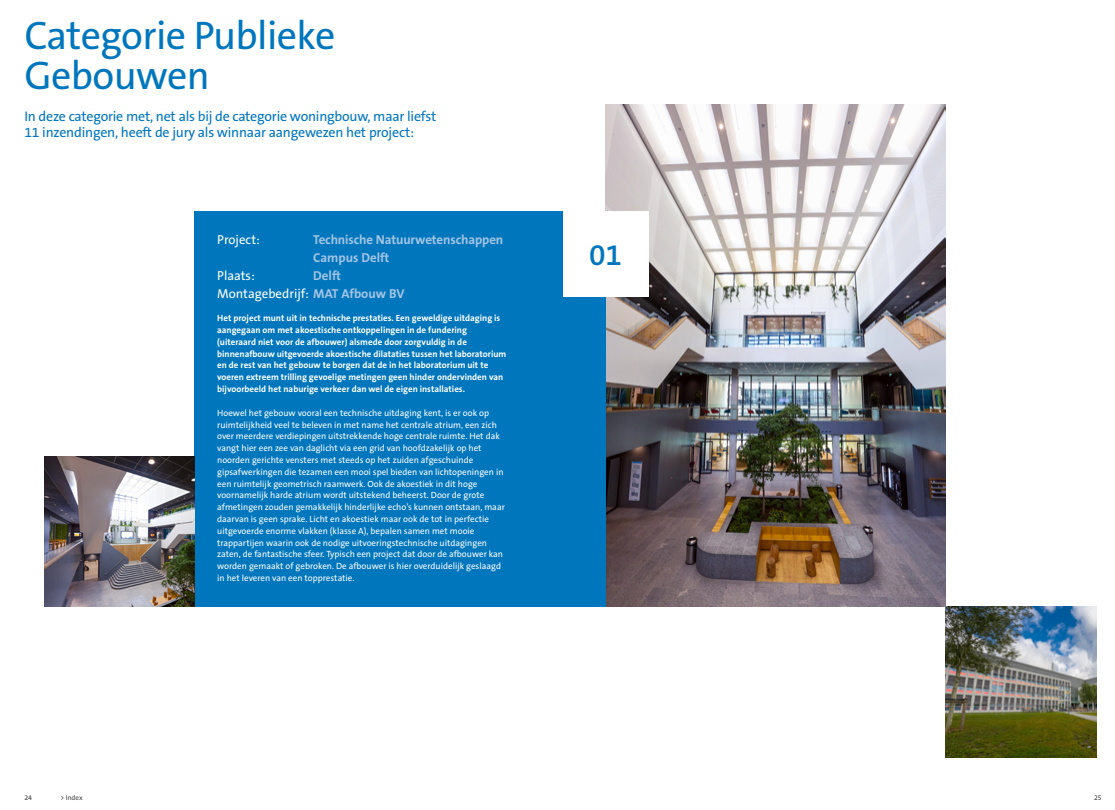
<style>
.page{position:relative;width:1115px;height:810px;background:#fff}
.page>*{position:absolute;margin:0;border:0;box-sizing:border-box;transform-origin:0 0}
.t1{font:40px/40px "The Sans B5 Plain";letter-spacing:-.015em;color:#0076bd}
.t2{font:600 30px "The Sans B6";color:#0076bd}
.t3{font:14px/16px "The Sans B5 Plain";letter-spacing:-.015em;color:#0076bd}
.t4{font:700 13px/17.8px "The Sans B7";letter-spacing:-.01em;color:#a4c4e4}
.t5{font:13px "The Sans B5 Plain";color:#fff}
.t6{font:9px/11.8px "The Sans B5 Plain";color:#fff}
.t7{font:700 9px/11.8px "The Sans B7";color:#fff}
.t8{font:7px "The Sans B5 Plain";color:#3e3d40}
.s1{font-family:"The Sans B7";font-weight:700;color:#a4c4e4}
</style>
<div class="page">
<img style="left:606px;top:105px;width:340px;height:501px">
<div style="left:194px;top:211px;width:412px;height:395px;background:#0076bd"></div>
<img style="left:44px;top:456px;width:150px;height:150px">
<img style="left:946px;top:606px;width:150px;height:151px">
<div style="left:563px;top:211px;width:85px;height:85px;background:#fff"></div>
<h1 class="t1" style="left:24px;top:18px;width:312px">Categorie Publieke<br>Gebouwen</h1>
<h3 class="t3" style="left:24px;top:109px;width:413px">In deze categorie met, net als bij de categorie woningbouw, maar liefst<br>11 inzendingen, heeft de jury als winnaar aangewezen het project:</h3>
<h3 class="t5" style="left:217px;top:233px;width:44px">Project:</h3>
<h3 class="t4" style="left:313px;top:231px;width:192px">Technische Natuurwetenschappen<br>Campus Delft</h3>
<h3 class="t5" style="left:217px;top:268px;width:39px">Plaats:</h3>
<h3 class="t4" style="left:313px;top:267px;width:29px">Delft</h3>
<h3 class="t5" style="left:217px;top:286px;width:189px">Montagebedrijf: <span class="s1">MAT Afbouw BV</span></h3>
<p class="t7" style="left:217px;top:312px;width:291px">Het project munt uit in technische prestaties. Een geweldige uitdaging is aangegaan om met akoestische ontkoppelingen in de fundering (uiteraard niet voor de afbouwer) alsmede door zorgvuldig in de binnenafbouw uitgevoerde akoestische dilataties tussen het laboratorium en de rest van het gebouw te borgen dat de in het laboratorium uit te voeren extreem trilling gevoelige metingen geen hinder ondervinden van bijvoorbeeld het naburige verkeer dan wel de eigen installaties.</p>
<p class="t6" style="left:217px;top:407px;width:289px">Hoewel het gebouw vooral een technische uitdaging kent, is er ook op ruimtelijkheid veel te beleven in met name het centrale atrium, een zich over meerdere verdiepingen uitstrekkende hoge centrale ruimte. Het dak vangt hier een zee van daglicht via een grid van hoofdzakelijk op het noorden gerichte vensters met steeds op het zuiden afgeschuinde gipsafwerkingen die tezamen een mooi spel bieden van lichtopeningen in een ruimtelijk geometrisch raamwerk. Ook de akoestiek in dit hoge voornamelijk harde atrium wordt uitstekend beheerst. Door de grote afmetingen zouden gemakkelijk hinderlijke echo’s kunnen ontstaan, maar daarvan is geen sprake. Licht en akoestiek maar ook de tot in perfectie uitgevoerde enorme vlakken (klasse A), bepalen samen met mooie trappartijen waarin ook de nodige uitvoeringstechnische uitdagingen zaten, de fantastische sfeer. Typisch een project dat door de afbouwer kan worden gemaakt of gebroken. De afbouwer is hier overduidelijk geslaagd in het leveren van een topprestatie.</p>
<h2 class="t2" style="left:589px;top:239px;width:34px">01</h2>
<p class="t8" style="left:24px;top:793px;width:9px">24</p>
<p class="t8" style="left:60px;top:793px;width:24px">&gt; Index</p>
<p class="t8" style="left:1094px;top:793px;width:9px">25</p>
</div>
